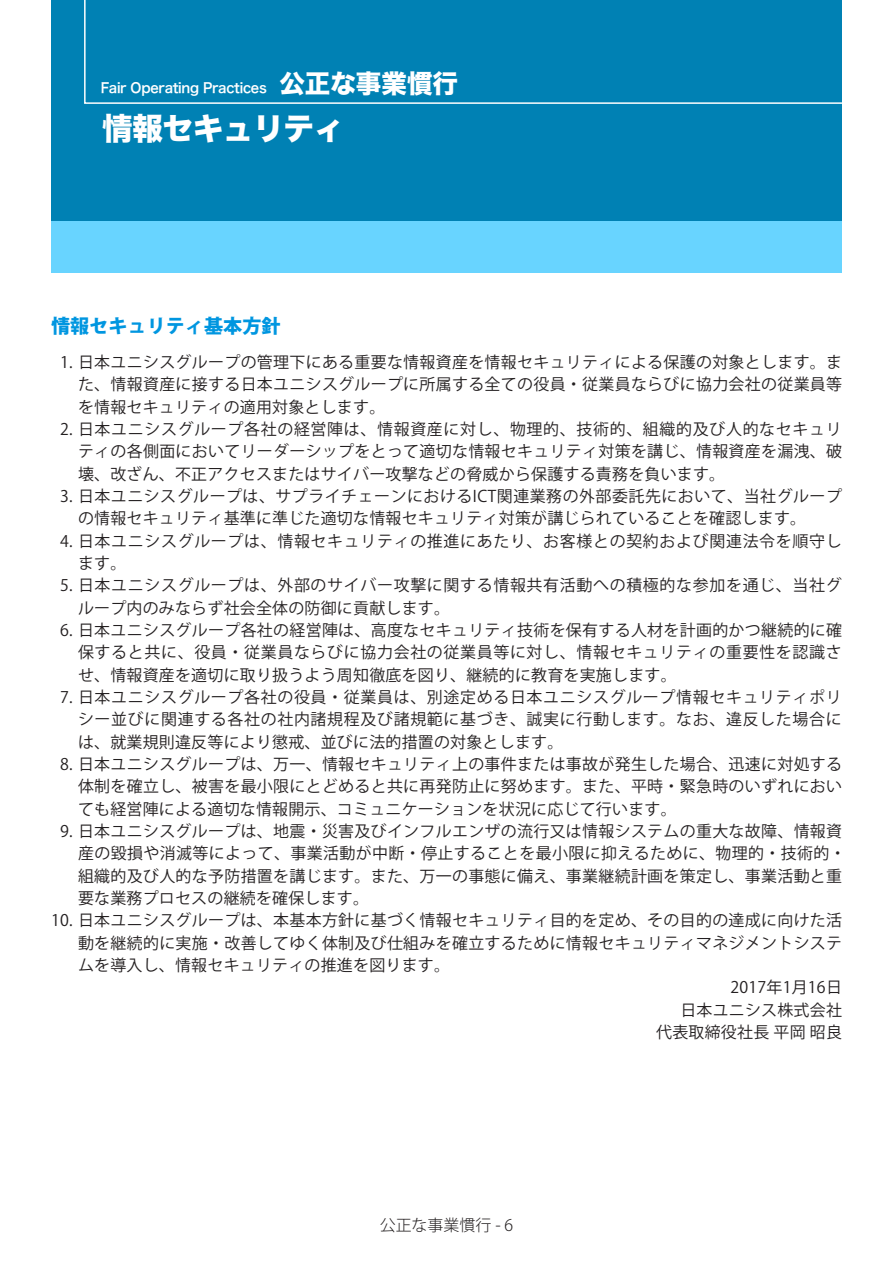
<style>
.page{position:relative;width:893px;height:1263px;background:#fff}
.page>*{position:absolute;margin:0;border:0;box-sizing:border-box;transform-origin:0 0}
.t1{font:30.9px "Hira Kaku Std W8";letter-spacing:-.02em;color:#fff}
.t2{font:800 19.2px "Koz Go Pro";color:#0096e0}
.t3{font:15.9px/22.4px "Koz Go Pro";letter-spacing:.02em;color:#231f20;text-align:justify}
.t4{font:15.9px/22.4px "Koz Go Pro";letter-spacing:.04em;color:#231f20}
.t5{font:300 15.9px "Koz Go Pro";color:#231f20}
.t6{font:13.8px "Hira Kaku Pro W6";letter-spacing:-.02em;color:#fff;scale:.95 1}
.s1{font-family:"Hira Kaku Std W8";font-size:25.5px}
</style>
<div class="page">
<div style="left:51px;top:0;width:791px;height:221px;background:#0081b4"></div>
<div style="left:51px;top:221px;width:791px;height:51px;background:#68d4ff"></div>
<svg style="left:84px;top:0;width:758px;height:104px"></svg>
<p class="t6" style="left:101px;top:75px;width:378px">Fair Operating Practices　<span class="s1">公正な事業慣行</span></p>
<p class="t1" style="left:102px;top:111px;width:244px">情報セキュリティ</p>
<p class="t2" style="left:51px;top:313px;width:231px">情報セキュリティ基本方針</p>
<p class="t3" style="left:78px;top:351px;width:766px;text-indent:-18px">1. 日本ユニシスグループの管理下にある重要な情報資産を情報セキュリティによる保護の対象とします。また、情報資産に接する日本ユニシスグループに所属する全ての役員・従業員ならびに協力会社の従業員等を情報セキュリティの適用対象とします。</p>
<p class="t3" style="left:78px;top:418px;width:766px;text-indent:-18px">2. 日本ユニシスグループ各社の経営陣は、情報資産に対し、物理的、技術的、組織的及び人的なセキュリティの各側面においてリーダーシップをとって適切な情報セキュリティ対策を講じ、情報資産を漏洩、破壊、改ざん、不正アクセスまたはサイバー攻撃などの脅威から保護する責務を負います。</p>
<p class="t3" style="left:78px;top:485px;width:765px;text-indent:-18px">3. 日本ユニシスグループは、サプライチェーンにおけるICT関連業務の外部委託先において、当社グループの情報セキュリティ基準に準じた適切な情報セキュリティ対策が講じられていることを確認します。</p>
<p class="t4" style="left:78px;top:530px;width:765px;text-indent:-18px">4. 日本ユニシスグループは、情報セキュリティの推進にあたり、お客様との契約および関連法令を順守します。</p>
<p class="t4" style="left:78px;top:575px;width:765px;text-indent:-18px">5. 日本ユニシスグループは、外部のサイバー攻撃に関する情報共有活動への積極的な参加を通じ、当社グループ内のみならず社会全体の防御に貢献します。</p>
<p class="t3" style="left:78px;top:619px;width:766px;text-indent:-18px">6. 日本ユニシスグループ各社の経営陣は、高度なセキュリティ技術を保有する人材を計画的かつ継続的に確保すると共に、役員・従業員ならびに協力会社の従業員等に対し、情報セキュリティの重要性を認識させ、情報資産を適切に取り扱うよう周知徹底を図り、継続的に教育を実施します。</p>
<p class="t3" style="left:78px;top:686px;width:765px;text-indent:-18px">7. 日本ユニシスグループ各社の役員・従業員は、別途定める日本ユニシスグループ情報セキュリティポリシー並びに関連する各社の社内諸規程及び諸規範に基づき、誠実に行動します。なお、違反した場合には、就業規則違反等により懲戒、並びに法的措置の対象とします。</p>
<p class="t3" style="left:78px;top:753px;width:766px;text-indent:-18px">8. 日本ユニシスグループは、万一、情報セキュリティ上の事件または事故が発生した場合、迅速に対処する体制を確立し、被害を最小限にとどめると共に再発防止に努めます。また、平時・緊急時のいずれにおいても経営陣による適切な情報開示、コミュニケーションを状況に応じて行います。</p>
<p class="t3" style="left:78px;top:820px;width:769px;text-align:left;text-indent:-18px">9. 日本ユニシスグループは、地震・災害及びインフルエンザの流行又は情報システムの重大な故障、情報資産の毀損や消滅等によって、事業活動が中断・停止することを最小限に抑えるために、物理的・技術的・組織的及び人的な予防措置を講じます。また、万一の事態に備え、事業継続計画を策定し、事業活動と重要な業務プロセスの継続を確保します。</p>
<p class="t3" style="left:51px;top:909px;width:793px">10. 日本ユニシスグループは、本基本方針に基づく情報セキュリティ目的を定め、その目的の達成に向けた活</p>
<p class="t3" style="left:78px;top:932px;width:766px">動を継続的に実施・改善してゆく体制及び仕組みを確立するために情報セキュリティマネジメントシステ</p>
<p class="t3" style="left:78px;top:954px;width:373px">ムを導入し、情報セキュリティの推進を図ります。</p>
<p class="t3" style="left:730px;top:976px;width:113px">2017年1月16日</p>
<p class="t3" style="left:680px;top:999px;width:163px">日本ユニシス株式会社</p>
<p class="t3" style="left:656px;top:1021px;width:187px">代表取締役社長 平岡 昭良</p>
<p class="t5" style="left:380px;top:1215px;width:135px">公正な事業慣行 - 6</p>
</div>
